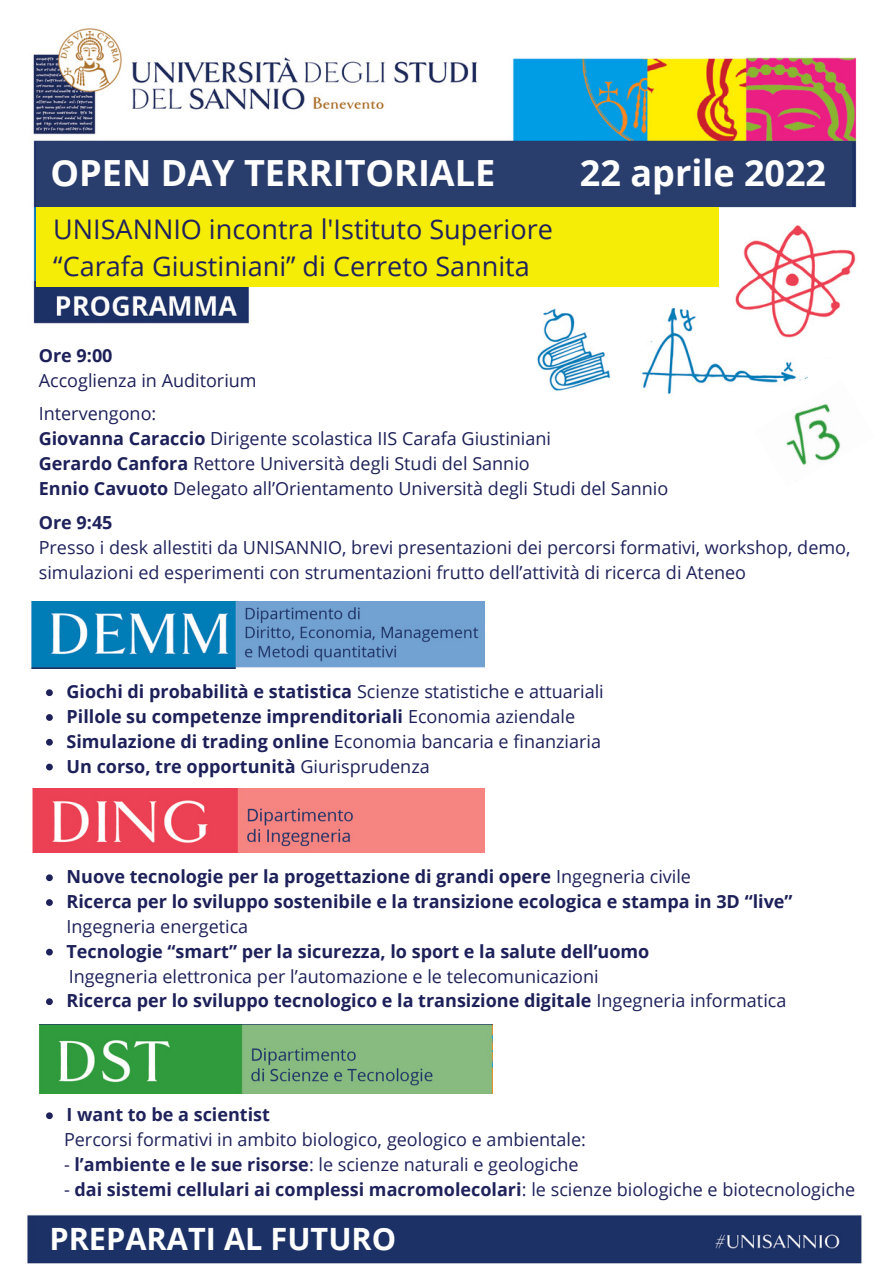
<style>
.page{position:relative;width:894px;height:1264px;background:#fff}
.page>*{position:absolute;margin:0;border:0;box-sizing:border-box;transform-origin:0 0}
.t1{font:700 36px "Open Sans";color:#fff}
.t2{font:700 30.75px "Open Sans";color:#fff}
.t3{font:27px "Open Sans";color:#1f225b}
.t4{font:700 18px/24.8px "Open Sans";color:#1d2059}
.t5{font:18px "Open Sans";color:#1d2059}
.t6{font:18px/24.8px "Open Sans";color:#1f225b}
.t7{font:700 18px "Open Sans";color:#1f225b}
.s1{font-weight:700}
.s2{font-weight:400}
</style>
<div class="page">
<img style="left:33px;top:28px;width:824px;height:366px">
<div style="left:36px;top:207px;width:682px;height:80px;background:#f6ed06"></div>
<div style="left:36px;top:141px;width:815px;height:66px;background:#2a3e6d"></div>
<img style="left:31px;top:602px;width:453px;height:66px">
<img style="left:32px;top:788px;width:452px;height:64px">
<img style="left:38px;top:1024px;width:454px;height:69px">
<div style="left:27px;top:1214px;width:835px;height:49px;background:#1c3166"></div>
<img style="left:754px;top:380px;width:103px;height:85px">
<img style="left:732px;top:219px;width:125px;height:137px">
<svg style="left:46px;top:689px;width:7px;height:7px"></svg>
<svg style="left:46px;top:714px;width:7px;height:7px"></svg>
<svg style="left:46px;top:739px;width:7px;height:6px"></svg>
<svg style="left:46px;top:763px;width:7px;height:7px"></svg>
<svg style="left:46px;top:874px;width:7px;height:7px"></svg>
<svg style="left:46px;top:899px;width:7px;height:6px"></svg>
<svg style="left:46px;top:948px;width:7px;height:7px"></svg>
<svg style="left:46px;top:998px;width:7px;height:7px"></svg>
<svg style="left:46px;top:1112px;width:7px;height:7px"></svg>
<p class="t1" style="left:51px;top:147px;width:446px">OPEN DAY TERRITORIALE</p>
<p class="t1" style="left:580px;top:147px;width:248px">22 aprile 2022</p>
<p class="t3" style="left:53px;top:210px;width:501px">UNISANNIO incontra l'Istituto Superiore</p>
<p class="t3" style="left:53px;top:247px;width:478px">“Carafa Giustiniani” di Cerreto Sannita</p>
<p class="t4" style="left:39px;top:342px;width:75px">Ore 9:00</p>
<p class="t5" style="left:39px;top:367px;width:219px">Accoglienza in Auditorium</p>
<p class="t5" style="left:39px;top:400px;width:119px">Intervengono:</p>
<p class="t5" style="left:39px;top:425px;width:513px"><span class="s1">Giovanna Caraccio</span> Dirigente scolastica IIS Carafa Giustiniani</p>
<p class="t5" style="left:39px;top:450px;width:492px"><span class="s1">Gerardo Canfora</span> Rettore Università degli Studi del Sannio</p>
<p class="t5" style="left:39px;top:475px;width:630px"><span class="s1">Ennio Cavuoto</span> Delegato all’Orientamento Università degli Studi del Sannio</p>
<p class="t7" style="left:39px;top:510px;width:75px">Ore 9:45</p>
<p class="t6" style="left:39px;top:535px;width:813px">Presso i desk allestiti da UNISANNIO, brevi presentazioni dei percorsi formativi, workshop, demo, simulazioni ed esperimenti con strumentazioni frutto dell’attività di ricerca di Ateneo</p>
<p class="t4" style="left:66px;top:679px;width:538px">Giochi di probabilità e statistica <span class="s2">Scienze statistiche e attuariali</span></p>
<p class="t4" style="left:66px;top:703px;width:510px">Pillole su competenze imprenditoriali <span class="s2">Economia aziendale</span></p>
<p class="t5" style="left:66px;top:728px;width:536px"><span class="s1">Simulazione di trading online</span> Economia bancaria e finanziaria</p>
<p class="t4" style="left:66px;top:753px;width:364px">Un corso, tre opportunità <span class="s2">Giurisprudenza</span></p>
<p class="t4" style="left:66px;top:864px;width:626px">Nuove tecnologie per la progettazione di grandi opere <span class="s2">Ingegneria civile</span></p>
<p class="t4" style="left:66px;top:888px;width:727px">Ricerca per lo sviluppo sostenibile e la transizione ecologica e stampa in 3D “live”<br><span class="s2">Ingegneria energetica</span></p>
<p class="t4" style="left:66px;top:938px;width:584px">Tecnologie “smart” per la sicurezza, lo sport e la salute dell’uomo</p>
<p class="t4" style="left:66px;top:987px;width:721px">Ricerca per lo sviluppo tecnologico e la transizione digitale <span class="s2">Ingegneria informatica</span></p>
<p class="t5" style="left:69px;top:963px;width:531px">Ingegneria elettronica per l’automazione e le telecomunicazioni</p>
<p class="t7" style="left:66px;top:1102px;width:205px">I want to be a scientist</p>
<p class="t6" style="left:64px;top:1126px;width:523px">Percorsi formativi in ambito biologico, geologico e ambientale:</p>
<p class="t6" style="left:64px;top:1151px;width:516px">- <span class="s1">l’ambiente e le sue risorse</span>: le scienze naturali e geologiche</p>
<p class="t7" style="left:64px;top:1176px;width:792px"><span class="s2">-</span> dai sistemi cellulari ai complessi macromolecolari<span class="s2">: le scienze biologiche e biotecnologiche</span></p>
<p class="t2" style="left:49px;top:1217px;width:348px">PREPARATI AL FUTURO</p>
</div>
